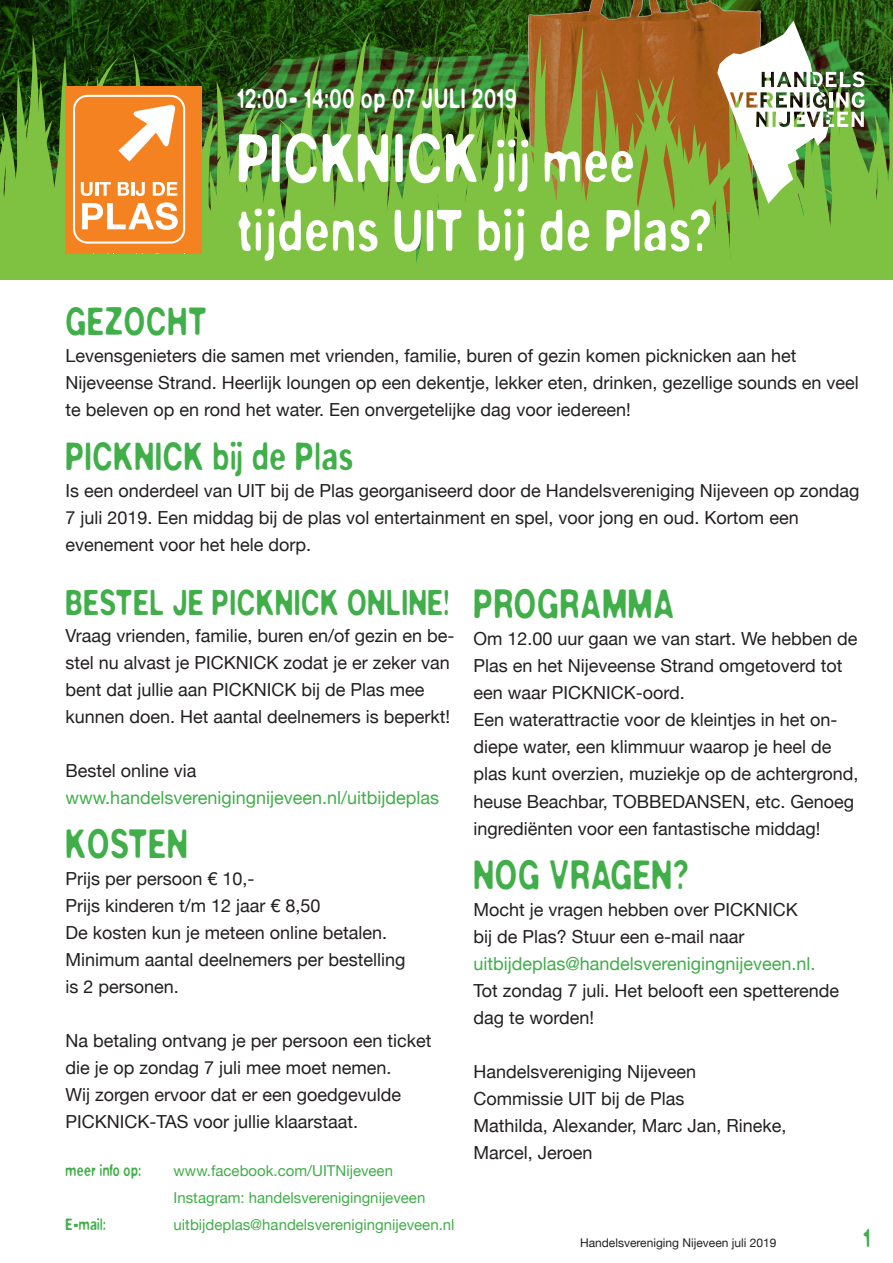
<style>
.page{position:relative;width:893px;height:1263px;background:#fff}
.page>*{position:absolute;margin:0;border:0;box-sizing:border-box;transform-origin:0 0}
.t1{font:100 63px "Washout";color:#fff}
.t2{font:100 54px "Washout";color:#fff}
.t3{font:100 37.5px "Washout";color:#40ae49}
.t4{font:100 36px "Washout";color:#40ae49}
.t5{font:100 33px "Washout";color:#40ae49}
.t6{font:100 25.5px "Washout";letter-spacing:.005em;color:#fff}
.t7{font:100 24px "Washout";color:#40ae49}
.t8{font:18px/27px "Helvetica Neue";color:#231f20}
.t9{font:18px "Helvetica Neue";color:#40ae49}
.t10{font:15px "Helvetica Neue";color:#40ae49}
.t11{font:100 15px "Washout";color:#40ae49}
.t12{font:12px "Helvetica Neue";color:#231f20}
.s1{font-size:54px}
</style>
<div class="page">
<img style="left:0;top:0;width:893px;height:21px">
<img style="left:500px;top:0;width:294px;height:21px">
<svg style="left:0;top:21px;width:893px;height:258px;background:#7d963b"></svg>
<p class="t6" style="left:237px;top:87px;width:282px">12:00- 14:00 op 07 JULI 2019</p>
<p class="t1" style="left:237px;top:132px;width:401px">PICKNICK <span class="s1">jij mee</span></p>
<p class="t2" style="left:237px;top:208px;width:478px">tijdens UIT bij de Plas?</p>
<p class="t4" style="left:65px;top:306px;width:144px">GEZOCHT</p>
<p class="t8" style="left:65px;top:343px;width:733px">Levensgenieters die samen met vrienden, familie, buren of gezin komen picknicken aan het</p>
<p class="t8" style="left:65px;top:370px;width:795px">Nijeveense Strand. Heerlijk loungen op een dekentje, lekker eten, drinken, gezellige sounds en veel te beleven op en rond het water. Een onvergetelijke dag voor iedereen!</p>
<p class="t4" style="left:65px;top:441px;width:291px">PICKNICK bij de Plas</p>
<p class="t8" style="left:65px;top:478px;width:795px">Is een onderdeel van UIT bij de Plas georganiseerd door de Handelsvereniging Nijeveen op zondag<br>7 juli 2019. Een middag bij de plas vol entertainment en spel, voor jong en oud. Kortom een evenement voor het hele dorp.</p>
<p class="t5" style="left:65px;top:588px;width:386px">BESTEL JE PICKNICK ONLINE!</p>
<p class="t8" style="left:65px;top:623px;width:391px">Vraag vrienden, familie, buren en/of gezin en be&shy;stel nu alvast je PICKNICK zodat je er zeker van bent dat jullie aan PICKNICK bij de Plas mee kunnen doen. Het aantal deelnemers is beperkt!</p>
<p class="t8" style="left:65px;top:758px;width:133px">Bestel online via</p>
<p class="t9" style="left:65px;top:784px;width:375px">www.handelsverenigingnijeveen.nl/uitbijdeplas</p>
<p class="t3" style="left:65px;top:828px;width:125px">KOSTEN</p>
<p class="t8" style="left:65px;top:866px;width:191px">Prijs per persoon € 10,-</p>
<p class="t8" style="left:65px;top:893px;width:257px">Prijs kinderen t/m 12 jaar € 8,50</p>
<p class="t8" style="left:65px;top:920px;width:323px">De kosten kun je meteen online betalen.</p>
<p class="t8" style="left:65px;top:947px;width:342px">Minimum aantal deelnemers per bestelling</p>
<p class="t8" style="left:65px;top:974px;width:115px">is 2 personen.</p>
<p class="t8" style="left:65px;top:1028px;width:368px">Na betaling ontvang je per persoon een ticket die je op zondag 7 juli mee moet nemen.</p>
<p class="t8" style="left:65px;top:1082px;width:337px">Wij zorgen ervoor dat er een goedgevulde</p>
<p class="t8" style="left:65px;top:1109px;width:294px">PICKNICK-TAS voor jullie klaarstaat.</p>
<p class="t3" style="left:473px;top:588px;width:203px">PROGRAMMA</p>
<p class="t8" style="left:473px;top:627px;width:386px">Om 12.00 uur gaan we van start. We hebben de<br>Plas en het Nijeveense Strand omgetoverd tot een waar PICKNICK-oord.</p>
<p class="t8" style="left:473px;top:708px;width:386px">Een waterattractie voor de kleintjes in het on&shy;diepe water, een klimmuur waarop je heel de plas kunt overzien, muziekje op de achtergrond, heuse Beachbar, TOBBEDANSEN, etc. Genoeg ingrediënten voor een fantastische middag!</p>
<p class="t3" style="left:473px;top:858px;width:218px">NOG VRAGEN?</p>
<p class="t8" style="left:473px;top:897px;width:326px">Mocht je vragen hebben over PICKNICK</p>
<p class="t8" style="left:473px;top:924px;width:273px">bij de Plas? Stuur een e-mail naar</p>
<p class="t9" style="left:473px;top:950px;width:344px">uitbijdeplas@handelsverenigingnijeveen.nl.</p>
<p class="t8" style="left:473px;top:978px;width:367px">Tot zondag 7 juli. Het belooft een spetterende dag te worden!</p>
<p class="t8" style="left:473px;top:1059px;width:224px">Handelsvereniging Nijeveen</p>
<p class="t8" style="left:473px;top:1086px;width:213px">Commissie UIT bij de Plas</p>
<p class="t8" style="left:473px;top:1113px;width:315px">Mathilda, Alexander, Marc Jan, Rineke,</p>
<p class="t8" style="left:473px;top:1140px;width:121px">Marcel, Jeroen</p>
<p class="t11" style="left:66px;top:1164px;width:77px">meer info op:</p>
<p class="t10" style="left:174px;top:1159px;width:221px">www.facebook.com/UITNijeveen</p>
<p class="t10" style="left:174px;top:1186px;width:253px">Instagram: handelsverenigingnijeveen</p>
<p class="t11" style="left:66px;top:1218px;width:42px">E-mail:</p>
<p class="t10" style="left:174px;top:1213px;width:282px">uitbijdeplas@handelsverenigingnijeveen.nl</p>
<p class="t12" style="left:580px;top:1234px;width:198px">Handelsvereniging Nijeveen juli 2019</p>
<h3 class="t7" style="left:863px;top:1228px;width:9px">1</h3>
</div>
